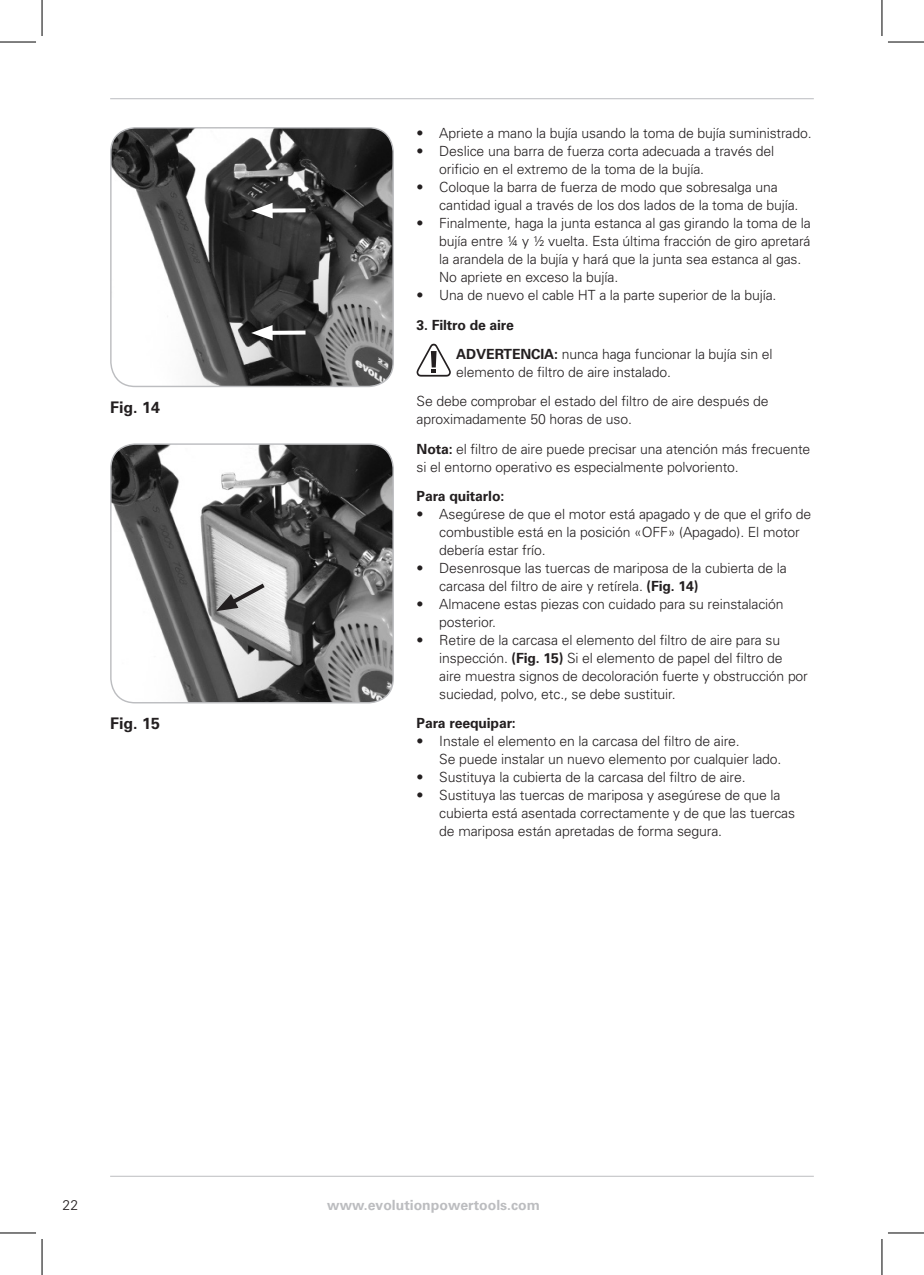
<style>
.page{position:relative;width:924px;height:1275px;background:#fff}
.page>*{position:absolute;margin:0;border:0;box-sizing:border-box;transform-origin:0 0}
.t1{font:700 16px "Univers";color:#231f20}
.List_Paragraph{font:300 14px/18px "Univers";letter-spacing:-.01em;color:#231f20}
.List_Paragraph-2{font:700 14px "Univers";letter-spacing:-.01em;color:#231f20}
.t2{font:700 14px "Univers";color:#bcbdc0}
.s1{font-weight:700}
</style>
<div class="page">
<hr style="left:110px;top:98px;width:703px;height:1px;background:#bcbdc0">
<hr style="left:110px;top:1175px;width:703px;height:1px;background:#bcbdc0">
<img style="left:111px;top:128px;width:282px;height:258px">
<div style="left:110px;top:127px;width:283px;height:260px;border:1px solid #bcbdc0;border-radius:24px"></div>
<img style="left:111px;top:444px;width:282px;height:259px">
<div style="left:110px;top:443px;width:283px;height:260px;border:1px solid #bcbdc0;border-radius:24px"></div>
<svg style="left:416px;top:344px;width:34px;height:32px"></svg>
<div style="left:265px;top:208px;width:40px;height:5px;background:#fff"></div>
<svg style="left:251px;top:203px;width:21px;height:15px"></svg>
<div style="left:265px;top:330px;width:40px;height:5px;background:#fff"></div>
<svg style="left:251px;top:325px;width:21px;height:16px"></svg>
<svg style="left:216px;top:580px;width:53px;height:31px;background:#b6b5b5"></svg>
<hr style="left:0;top:42px;width:36px;height:1px;background:#000">
<hr style="left:887px;top:42px;width:36px;height:1px;background:#000">
<hr style="left:0;top:1232px;width:36px;height:1px;background:#000">
<hr style="left:887px;top:1232px;width:36px;height:1px;background:#000">
<hr style="left:42px;top:0;width:1px;height:36px;background:#000">
<hr style="left:42px;top:1239px;width:1px;height:36px;background:#000">
<hr style="left:881px;top:0;width:1px;height:36px;background:#000">
<hr style="left:881px;top:1239px;width:1px;height:36px;background:#000">
<p class="t1" style="left:110px;top:398px;width:51px">Fig. 14</p>
<p class="t1" style="left:110px;top:714px;width:51px">Fig. 15</p>
<p class="List_Paragraph" style="left:416px;top:124px;width:396px">• Apriete a mano la bujía usando la toma de bujía suministrado.</p>
<p class="List_Paragraph" style="left:439px;top:142px;width:336px;text-indent:-23px">• Deslice una barra de fuerza corta adecuada a través del orificio en el extremo de la toma de la bujía.</p>
<p class="List_Paragraph" style="left:439px;top:178px;width:360px;text-indent:-23px">• Coloque la barra de fuerza de modo que sobresalga una cantidad igual a través de los dos lados de la toma de bujía.</p>
<p class="List_Paragraph" style="left:439px;top:214px;width:373px;text-indent:-23px">• Finalmente, haga la junta estanca al gas girando la toma de la bujía entre ¼ y ½ vuelta. Esta última fracción de giro apretará la arandela de la bujía y hará que la junta sea estanca al gas.<br>No apriete en exceso la bujía.</p>
<p class="List_Paragraph" style="left:416px;top:286px;width:361px">• Una de nuevo el cable HT a la parte superior de la bujía.</p>
<p class="List_Paragraph-2" style="left:416px;top:316px;width:99px">3. Filtro de aire</p>
<p class="List_Paragraph" style="left:456px;top:345px;width:317px"><span class="s1">ADVERTENCIA:</span> nunca haga funcionar la bujía sin el elemento de filtro de aire instalado.</p>
<p class="List_Paragraph" style="left:416px;top:392px;width:353px">Se debe comprobar el estado del filtro de aire después de aproximadamente 50 horas de uso.</p>
<p class="List_Paragraph" style="left:416px;top:440px;width:395px"><span class="s1">Nota:</span> el filtro de aire puede precisar una atención más frecuente si el entorno operativo es especialmente polvoriento.</p>
<p class="List_Paragraph-2" style="left:416px;top:488px;width:89px">Para quitarlo:</p>
<p class="List_Paragraph" style="left:439px;top:505px;width:373px;text-indent:-23px">• Asegúrese de que el motor está apagado y de que el grifo de combustible está en la posición «OFF» (Apagado). El motor debería estar frío.</p>
<p class="List_Paragraph" style="left:439px;top:559px;width:349px;text-indent:-23px">• Desenrosque las tuercas de mariposa de la cubierta de la carcasa del filtro de aire y retírela. <span class="s1">(Fig. 14)</span></p>
<p class="List_Paragraph" style="left:439px;top:595px;width:346px;text-indent:-23px">• Almacene estas piezas con cuidado para su reinstalación posterior.</p>
<p class="List_Paragraph" style="left:439px;top:631px;width:370px;text-indent:-23px">• Retire de la carcasa el elemento del filtro de aire para su inspección. <span class="s1">(Fig. 15)</span> Si el elemento de papel del filtro de aire muestra signos de decoloración fuerte y obstrucción por suciedad, polvo, etc., se debe sustituir.</p>
<p class="List_Paragraph-2" style="left:416px;top:715px;width:101px">Para reequipar:</p>
<p class="List_Paragraph" style="left:439px;top:732px;width:343px;text-indent:-23px">• Instale el elemento en la carcasa del filtro de aire.<br>Se puede instalar un nuevo elemento por cualquier lado.</p>
<p class="List_Paragraph" style="left:416px;top:768px;width:330px">• Sustituya la cubierta de la carcasa del filtro de aire.</p>
<p class="List_Paragraph" style="left:439px;top:786px;width:357px;text-indent:-23px">• Sustituya las tuercas de mariposa y asegúrese de que la cubierta está asentada correctamente y de que las tuercas de mariposa están apretadas de forma segura.</p>
<p class="List_Paragraph" style="left:63px;top:1196px;width:17px">22</p>
<p class="t2" style="left:327px;top:1197px;width:214px">www.evolutionpowertools.com</p>
</div>
